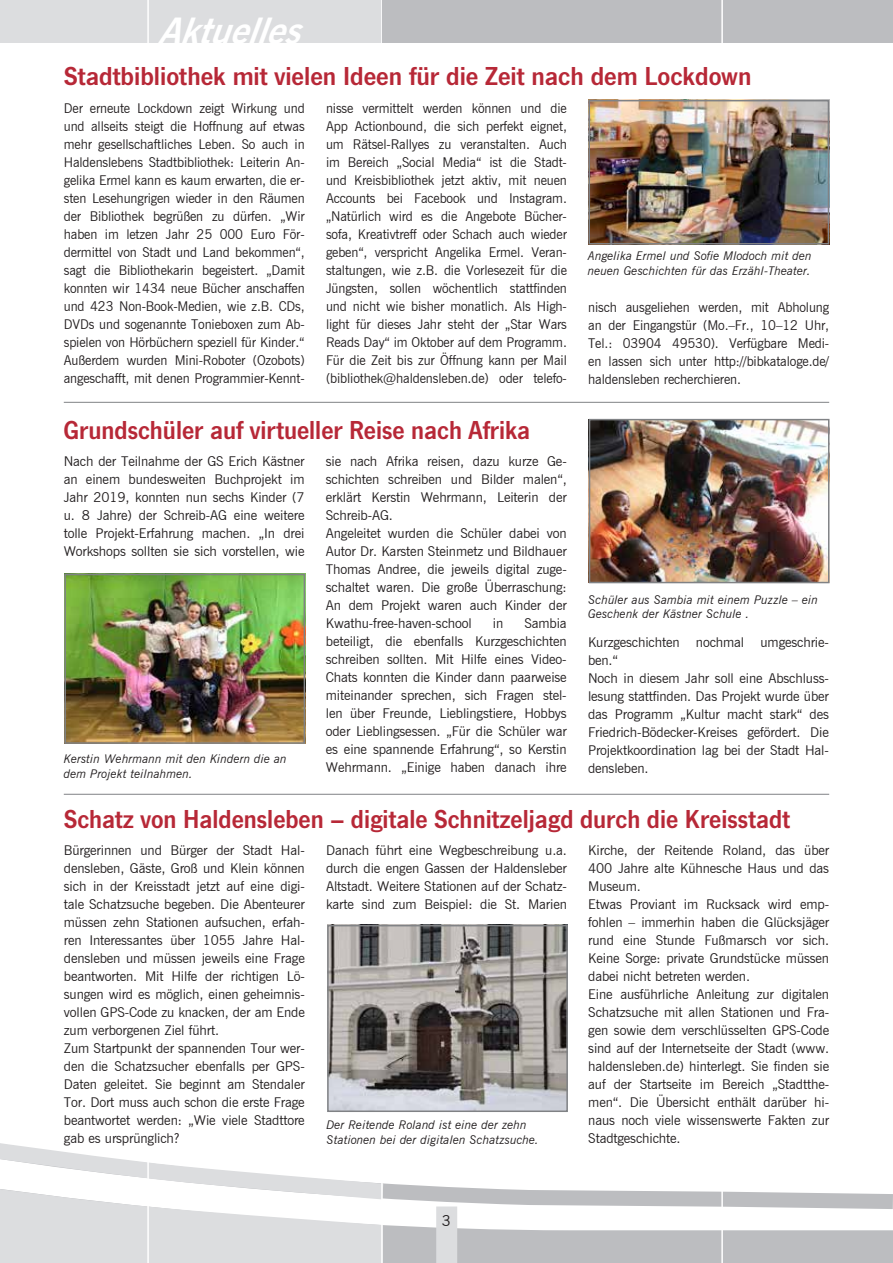
<style>
.page{position:relative;width:893px;height:1263px;background:#fff}
.page>*{position:absolute;margin:0;border:0;box-sizing:border-box;transform-origin:0 0}
.t1{font:italic 700 36px "News Gothic BT";color:#fff}
.t2{font:600 27px "News Gothic T";color:#b72837}
.t3{font:15px "News Gothic BT";color:#231f20}
.t4{font:13.5px/18px "News Gothic BT";letter-spacing:-.01em;color:#231f20;text-align:justify}
.t5{font:italic 12px/14.4px "News Gothic BT";color:#231f20}
</style>
<div class="page">
<div style="left:0;top:0;width:383px;height:43px;background:#dcdddf"></div>
<svg style="left:398px;top:1187px;width:495px;height:76px"></svg>
<div style="left:436px;top:1206px;width:21px;height:57px;background:#dcdddf"></div>
<svg style="left:0;top:1143px;width:398px;height:120px"></svg>
<hr style="left:381px;top:0;width:2px;height:1263px;background:#fff">
<hr style="left:147px;top:0;width:2px;height:1263px;background:#fff">
<div style="left:383px;top:0;width:510px;height:43px;background:#bcbdc0"></div>
<hr style="left:721px;top:0;width:2px;height:1263px;background:#fff">
<hr style="left:64px;top:794px;width:765px;height:1px;background:#808285">
<img style="left:330px;top:928px;width:235px;height:181px">
<div style="left:327px;top:925px;width:241px;height:187px;border:2px solid #808285"></div>
<img style="left:591px;top:103px;width:235px;height:138px">
<div style="left:588px;top:100px;width:241px;height:144px;border:2px solid #808285"></div>
<hr style="left:64px;top:402px;width:765px;height:1px;background:#808285">
<img style="left:592px;top:422px;width:234px;height:158px">
<div style="left:589px;top:419px;width:240px;height:164px;border:2px solid #808285"></div>
<img style="left:67px;top:577px;width:235px;height:164px">
<div style="left:64px;top:574px;width:241px;height:170px;border:2px solid #808285"></div>
<h1 class="t1" style="left:157px;top:9px;width:159px">Aktuelles</h1>
<h2 class="t2" style="left:64px;top:60px;width:689px">Stadtbibliothek mit vielen Ideen für die Zeit nach dem Lockdown</h2>
<p class="t4" style="left:64px;top:99px;width:242px">Der erneute Lockdown zeigt Wirkung und und allseits steigt die Hoffnung auf etwas mehr gesellschaftliches Leben. So auch in Haldenslebens Stadtbibliothek: Leiterin An&shy;gelika Ermel kann es kaum erwarten, die er&shy;sten Lesehungrigen wieder in den Räumen der Bibliothek begrüßen zu dürfen. „Wir haben im letzen Jahr 25 000 Euro För&shy;dermittel von Stadt und Land bekommen“, sagt die Bibliothekarin begeistert. „Damit konnten wir 1434 neue Bücher anschaffen und 423 Non-Book-Medien, wie z.B. CDs, DVDs und sogenannte Tonieboxen zum Ab&shy;spielen von Hörbüchern speziell für Kinder.“ Außerdem wurden Mini-Roboter (Ozobots) angeschafft, mit denen Programmier-Kennt-</p>
<p class="t4" style="left:326px;top:99px;width:242px">nisse vermittelt werden können und die App Actionbound, die sich perfekt eignet, um Rätsel-Rallyes zu veranstalten. Auch im Bereich „Social Media“ ist die Stadt&shy;und Kreisbibliothek jetzt aktiv, mit neuen Accounts bei Facebook und Instagram. „Natürlich wird es die Angebote Bücher&shy;sofa, Kreativtreff oder Schach auch wieder geben“, verspricht Angelika Ermel. Veran&shy;staltungen, wie z.B. die Vorlesezeit für die Jüngsten, sollen wöchentlich stattfinden und nicht wie bisher monatlich. Als High&shy;light für dieses Jahr steht der „Star Wars Reads Day“ im Oktober auf dem Programm.<br>Für die Zeit bis zur Öffnung kann per Mail (bibliothek@haldensleben.de) oder telefo-</p>
<h2 class="t2" style="left:64px;top:414px;width:468px">Grundschüler auf virtueller Reise nach Afrika</h2>
<p class="t4" style="left:64px;top:452px;width:242px">Nach der Teilnahme der GS Erich Kästner an einem bundesweiten Buchprojekt im Jahr 2019, konnten nun sechs Kinder (7 u. 8 Jahre) der Schreib-AG eine weitere tolle Projekt-Erfahrung machen. „In drei Workshops sollten sie sich vorstellen, wie</p>
<p class="t4" style="left:326px;top:452px;width:242px;text-align:left">sie nach Afrika reisen, dazu kurze Ge&shy;schichten schreiben und Bilder malen“, erklärt Kerstin Wehrmann, Leiterin der Schreib-AG.<br>Angeleitet wurden die Schüler dabei von Autor Dr. Karsten Steinmetz und Bildhauer Thomas Andree, die jeweils digital zuge&shy;schaltet waren. Die große Überraschung:<br>An dem Projekt waren auch Kinder der Kwathu-free-haven-school</p>
<p class="t4" style="left:326px;top:614px;width:242px;text-indent:199px">Sambia beteiligt, die ebenfalls Kurzgeschichten schreiben sollten. Mit Hilfe eines Video-Chats konnten die Kinder dann paarweise miteinander sprechen, sich Fragen stel&shy;len über Freunde, Lieblingstiere, Hobbys oder Lieblingsessen. „Für die Schüler war es eine spannende Erfahrung“, so Kerstin Wehrmann. „Einige haben danach ihre</p>
<p class="t4" style="left:493px;top:614px;width:12px">in</p>
<p class="t5" style="left:64px;top:752px;width:225px">Kerstin Wehrmann mit den Kindern die an dem Projekt teilnahmen.</p>
<p class="t5" style="left:588px;top:249px;width:225px">Angelika Ermel und Sofie Mlodoch mit den neuen Geschichten für das Erzähl-Theater.</p>
<p class="t4" style="left:588px;top:298px;width:242px">nisch ausgeliehen werden, mit Abholung an der Eingangstür (Mo.–Fr., 10–12 Uhr, Tel.: 03904 49530). Verfügbare Medi&shy;en lassen sich unter http://bibkataloge.de/ haldensleben recherchieren.</p>
<p class="t5" style="left:588px;top:592px;width:231px">Schüler aus Sambia mit einem Puzzle – ein<br>Geschenk der Kästner Schule .</p>
<p class="t4" style="left:588px;top:634px;width:242px;text-align:left">Kurzgeschichten nochmal umgeschrie&shy;ben.“<br>Noch in diesem Jahr soll eine Abschluss&shy;lesung stattfinden. Das Projekt wurde über das Programm „Kultur macht stark“ des Friedrich-Bödecker-Kreises gefördert. Die Projektkoordination lag bei der Stadt Hal&shy;densleben.</p>
<h2 class="t2" style="left:64px;top:803px;width:728px">Schatz von Haldensleben – digitale Schnitzeljagd durch die Kreisstadt</h2>
<p class="t4" style="left:64px;top:841px;width:242px;text-align:left">Bürgerinnen und Bürger der Stadt Hal&shy;densleben, Gäste, Groß und Klein können sich in der Kreisstadt jetzt auf eine digi&shy;tale Schatzsuche begeben. Die Abenteurer müssen zehn Stationen aufsuchen, erfah&shy;ren Interessantes über 1055 Jahre Hal&shy;densleben und müssen jeweils eine Frage beantworten. Mit Hilfe der richtigen Lö&shy;sungen wird es möglich, einen geheimnis&shy;vollen GPS-Code zu knacken, der am Ende zum verborgenen Ziel führt.<br>Zum Startpunkt der spannenden Tour wer&shy;den die Schatzsucher ebenfalls per GPS-Daten geleitet. Sie beginnt am Stendaler Tor. Dort muss auch schon die erste Frage beantwortet werden: „Wie viele Stadttore gab es ursprünglich?</p>
<p class="t4" style="left:326px;top:841px;width:242px">Danach führt eine Wegbeschreibung u.a. durch die engen Gassen der Haldensleber Altstadt. Weitere Stationen auf der Schatz&shy;karte sind zum Beispiel: die St. Marien</p>
<p class="t4" style="left:588px;top:841px;width:242px;text-align:left">Kirche, der Reitende Roland, das über 400 Jahre alte Kühnesche Haus und das Museum.<br>Etwas Proviant im Rucksack wird emp&shy;fohlen – immerhin haben die Glücksjäger rund eine Stunde Fußmarsch vor sich.<br>Keine Sorge: private Grundstücke müssen dabei nicht betreten werden.<br>Eine ausführliche Anleitung zur digitalen Schatzsuche mit allen Stationen und Fra&shy;gen sowie dem verschlüsselten GPS-Code sind auf der Internetseite der Stadt (www. haldensleben.de) hinterlegt. Sie finden sie auf der Startseite im Bereich „Stadtthe&shy;men“. Die Übersicht enthält darüber hi&shy;naus noch viele wissenswerte Fakten zur Stadtgeschichte.</p>
<p class="t5" style="left:326px;top:1118px;width:214px">Der Reitende Roland ist eine der zehn<br>Stationen bei der digitalen Schatzsuche.</p>
<p class="t3" style="left:442px;top:1212px;width:11px">3</p>
</div>
